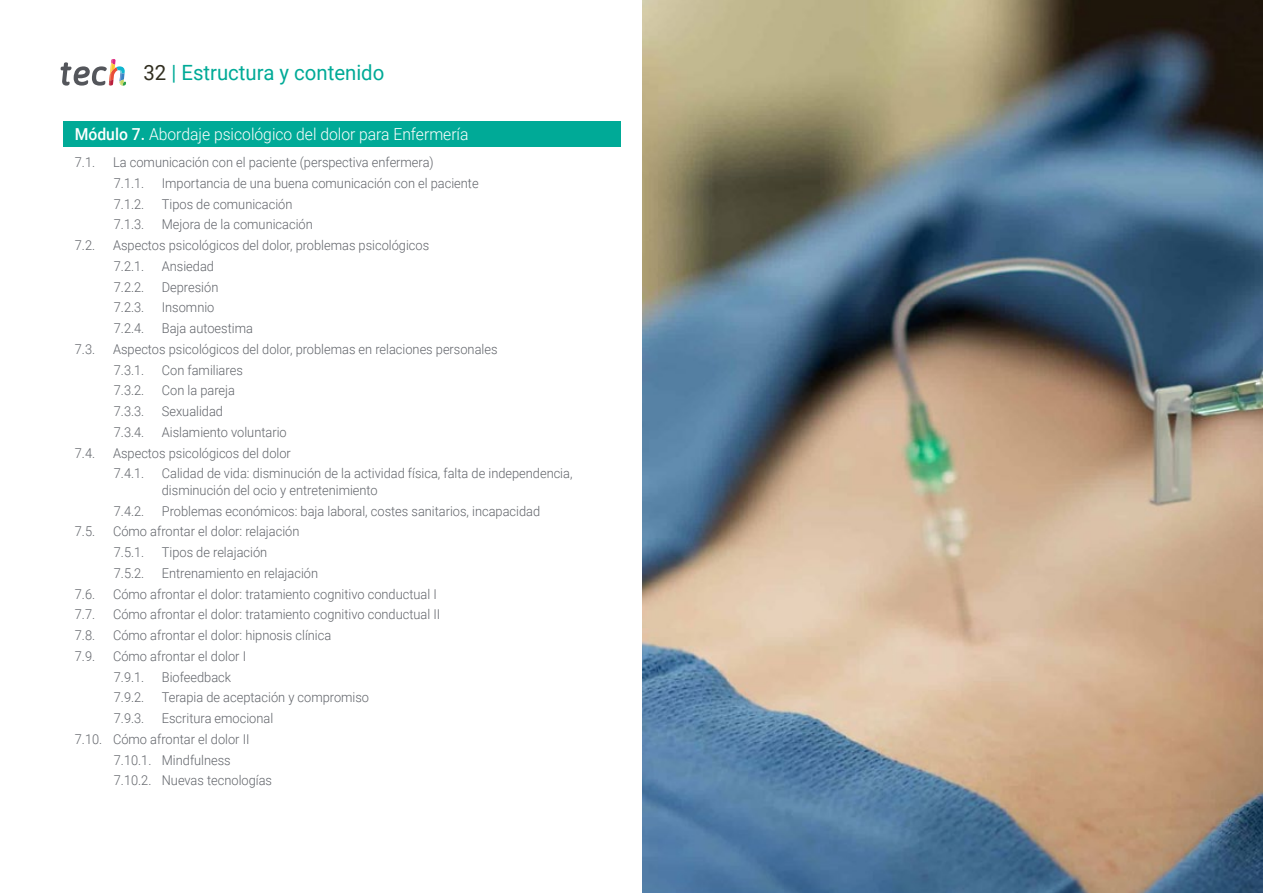
<style>
.page{position:relative;width:1263px;height:893px;background:#fff}
.page>*{position:absolute;margin:0;border:0;box-sizing:border-box;transform-origin:0 0}
.t1{font:21px "Roboto";color:#00aa97}
.t2{font:300 16.5px "Roboto";color:#fff;scale:.95 1}
.t3{font:300 13.5px/20.7px "Roboto";color:#61646a;scale:.95 1}
.s1{color:#312e20}
.s2{font-weight:500}
</style>
<div class="page">
<svg style="left:61px;top:59px;width:65px;height:27px"></svg>
<img style="left:642px;top:0;width:621px;height:893px">
<div style="left:64px;top:121px;width:557px;height:25px;background:#00aa97"></div>
<h1 class="t1" style="left:144px;top:57px;width:242px"><span class="s1">32</span> | Estructura y contenido</h1>
<p class="t2" style="left:75px;top:123px;width:416px"><span class="s2">Módulo 7.</span> Abordaje psicológico del dolor para Enfermería</p>
<p class="t3" style="left:75px;top:151px;width:23px">7.1.</p>
<p class="t3" style="left:113px;top:151px;width:339px">La comunicación con el paciente (perspectiva enfermera)<br>7.1.1.</p>
<p class="t3" style="left:162px;top:172px;width:335px">Importancia de una buena comunicación con el paciente</p>
<p class="t3" style="left:114px;top:193px;width:34px">7.1.2.</p>
<p class="t3" style="left:162px;top:193px;width:139px">Tipos de comunicación</p>
<p class="t3" style="left:114px;top:214px;width:34px">7.1.3.</p>
<p class="t3" style="left:162px;top:214px;width:160px">Mejora de la comunicación</p>
<p class="t3" style="left:75px;top:234px;width:23px">7.2.</p>
<p class="t3" style="left:113px;top:234px;width:334px">Aspectos psicológicos del dolor, problemas psicológicos<br>7.2.1.</p>
<p class="t3" style="left:162px;top:255px;width:56px">Ansiedad</p>
<p class="t3" style="left:114px;top:276px;width:34px">7.2.2.</p>
<p class="t3" style="left:162px;top:276px;width:61px">Depresión</p>
<p class="t3" style="left:114px;top:297px;width:34px">7.2.3.</p>
<p class="t3" style="left:162px;top:297px;width:57px">Insomnio</p>
<p class="t3" style="left:114px;top:317px;width:34px">7.2.4.</p>
<p class="t3" style="left:162px;top:317px;width:97px">Baja autoestima</p>
<p class="t3" style="left:75px;top:338px;width:23px">7.3.</p>
<p class="t3" style="left:113px;top:338px;width:406px">Aspectos psicológicos del dolor, problemas en relaciones personales<br>7.3.1.</p>
<p class="t3" style="left:162px;top:359px;width:87px">Con familiares</p>
<p class="t3" style="left:114px;top:380px;width:34px">7.3.2.</p>
<p class="t3" style="left:162px;top:380px;width:78px">Con la pareja</p>
<p class="t3" style="left:114px;top:400px;width:34px">7.3.3.</p>
<p class="t3" style="left:162px;top:400px;width:66px">Sexualidad</p>
<p class="t3" style="left:114px;top:421px;width:34px">7.3.4.</p>
<p class="t3" style="left:162px;top:421px;width:133px">Aislamiento voluntario</p>
<p class="t3" style="left:75px;top:442px;width:23px">7.4.</p>
<p class="t3" style="left:113px;top:442px;width:189px">Aspectos psicológicos del dolor<br>7.4.1.</p>
<p class="t3" style="left:162px;top:465px;width:434px;line-height:16.5px">Calidad de vida: disminución de la actividad física, falta de independencia, disminución del ocio y entretenimiento</p>
<p class="t3" style="left:114px;top:500px;width:34px">7.4.2.</p>
<p class="t3" style="left:162px;top:500px;width:400px">Problemas económicos: baja laboral, costes sanitarios, incapacidad</p>
<p class="t3" style="left:75px;top:521px;width:23px">7.5.</p>
<p class="t3" style="left:113px;top:521px;width:198px">Cómo afrontar el dolor: relajación<br>7.5.1.</p>
<p class="t3" style="left:162px;top:541px;width:112px">Tipos de relajación</p>
<p class="t3" style="left:114px;top:562px;width:34px">7.5.2.</p>
<p class="t3" style="left:162px;top:562px;width:166px">Entrenamiento en relajación</p>
<p class="t3" style="left:75px;top:583px;width:23px">7.6.</p>
<p class="t3" style="left:113px;top:583px;width:342px">Cómo afrontar el dolor: tratamiento cognitivo conductual I</p>
<p class="t3" style="left:75px;top:604px;width:23px">7.7.</p>
<p class="t3" style="left:113px;top:604px;width:346px">Cómo afrontar el dolor: tratamiento cognitivo conductual II</p>
<p class="t3" style="left:75px;top:624px;width:23px">7.8.</p>
<p class="t3" style="left:113px;top:624px;width:231px">Cómo afrontar el dolor: hipnosis clínica</p>
<p class="t3" style="left:75px;top:645px;width:23px">7.9.</p>
<p class="t3" style="left:113px;top:645px;width:141px">Cómo afrontar el dolor I<br>7.9.1.</p>
<p class="t3" style="left:162px;top:666px;width:74px">Biofeedback</p>
<p class="t3" style="left:114px;top:687px;width:34px">7.9.2.</p>
<p class="t3" style="left:162px;top:687px;width:220px">Terapia de aceptación y compromiso</p>
<p class="t3" style="left:114px;top:707px;width:34px">7.9.3.</p>
<p class="t3" style="left:162px;top:707px;width:119px">Escritura emocional</p>
<p class="t3" style="left:75px;top:728px;width:185px">7.10. Cómo afrontar el dolor II</p>
<p class="t3" style="left:114px;top:749px;width:125px">7.10.1. Mindfulness</p>
<p class="t3" style="left:114px;top:770px;width:168px">7.10.2. Nuevas tecnologías</p>
</div>
